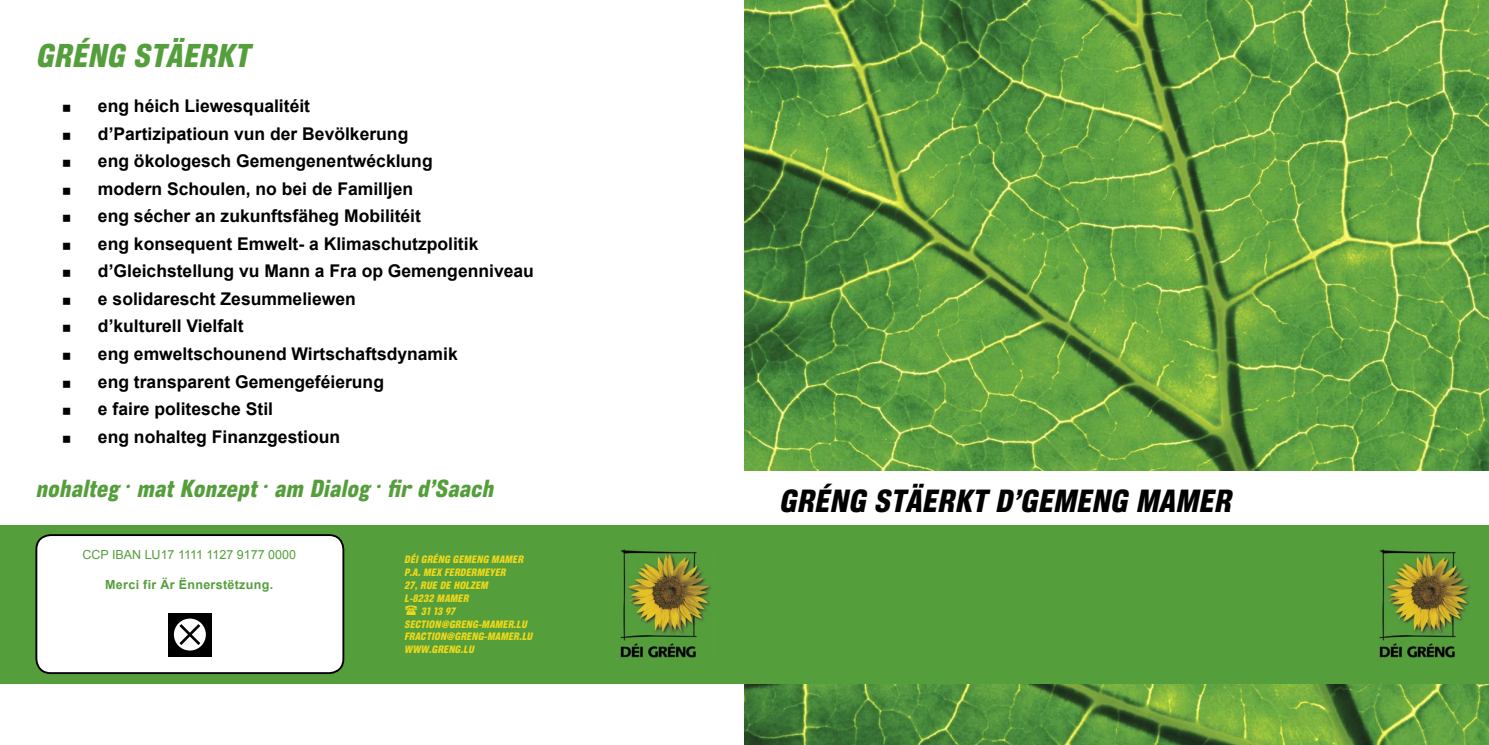
<style>
.page{position:relative;width:1489px;height:745px;background:#fff}
.page>*{position:absolute;margin:0;border:0;box-sizing:border-box;transform-origin:0 0}
.t1{font:italic 40px "Corpus Gothic";color:#559e3c}
.t2{font:italic 38.88px "Corpus Gothic";color:#000}
.t3{font:italic 30px "Corpus Gothic";color:#559e3c}
.t4{font:700 17.5px "Arial";color:#000}
.t5{font:italic 13px "Corpus Gothic";color:#eed81b}
.t6{font:12.5px "Arial";color:#559e3c}
.t7{font:700 12.5px "Arial";letter-spacing:.025em;color:#559e3c}
</style>
<div class="page">
<img style="left:744px;top:0;width:744px;height:744px">
<div style="left:0;top:525px;width:1488px;height:158px;background:#559e3c"></div>
<img style="left:618px;top:549px;width:93px;height:108px">
<div style="left:742px;top:471px;width:746px;height:53px;background:#fff"></div>
<img style="left:1377px;top:549px;width:93px;height:108px">
<svg style="left:35px;top:534px;width:310px;height:138px;background:#edefed"></svg>
<p class="t1" style="left:35px;top:35px;width:216px">GRÉNG STÄERKT</p>
<p class="t4" style="left:98px;top:96px;width:214px">eng héich Liewesqualitéit</p>
<p class="t4" style="left:98px;top:124px;width:312px">d’Partizipatioun vun der Bevölkerung</p>
<p class="t4" style="left:98px;top:151px;width:336px">eng ökologesch Gemengenentwécklung</p>
<p class="t4" style="left:98px;top:179px;width:317px">modern Schoulen, no bei de Familljen</p>
<p class="t4" style="left:98px;top:206px;width:324px">eng sécher an zukunftsfäheg Mobilitéit</p>
<p class="t4" style="left:98px;top:234px;width:382px">eng konsequent Emwelt- a Klimaschutzpolitik</p>
<p class="t4" style="left:98px;top:261px;width:437px">d’Gleichstellung vu Mann a Fra op Gemengenniveau</p>
<p class="t4" style="left:98px;top:289px;width:259px">e solidarescht Zesummeliewen</p>
<p class="t4" style="left:98px;top:316px;width:147px">d’kulturell Vielfalt</p>
<p class="t4" style="left:98px;top:344px;width:361px">eng emweltschounend Wirtschaftsdynamik</p>
<p class="t4" style="left:98px;top:371px;width:287px">eng transparent Gemengeféierung</p>
<p class="t4" style="left:98px;top:399px;width:177px">e faire politesche Stil</p>
<p class="t4" style="left:98px;top:426px;width:244px">eng nohalteg Finanzgestioun</p>
<p class="t3" style="left:35px;top:473px;width:459px">nohalteg <sup>•</sup> mat Konzept <sup>•</sup> am Dialog <sup>•</sup> fir d’Saach</p>
<p class="t2" style="left:779px;top:481px;width:453px">GRÉNG STÄERKT D’GEMENG MAMER</p>
<p class="t6" style="left:82px;top:547px;width:215px">CCP IBAN LU17 1111 1127 9177 0000</p>
<p class="t7" style="left:105px;top:577px;width:169px">Merci fir Är Ënnerstëtzung.</p>
<p class="t5" style="left:404px;top:552px;width:120px">DÉI GRÉNG GEMENG MAMER</p>
<p class="t5" style="left:404px;top:565px;width:103px">P.A. MEX FERDERMEYER</p>
<p class="t5" style="left:404px;top:578px;width:85px">27, RUE DE HOLZEM</p>
<p class="t5" style="left:404px;top:591px;width:66px">L-8232 MAMER</p>
<p class="t5" style="left:421px;top:604px;width:36px">31 13 97</p>
<p class="t5" style="left:404px;top:617px;width:124px">SECTION@GRENG-MAMER.LU</p>
<p class="t5" style="left:404px;top:630px;width:130px">FRACTION@GRENG-MAMER.LU</p>
<p class="t5" style="left:404px;top:643px;width:71px">WWW.GRENG.LU</p>
</div>
